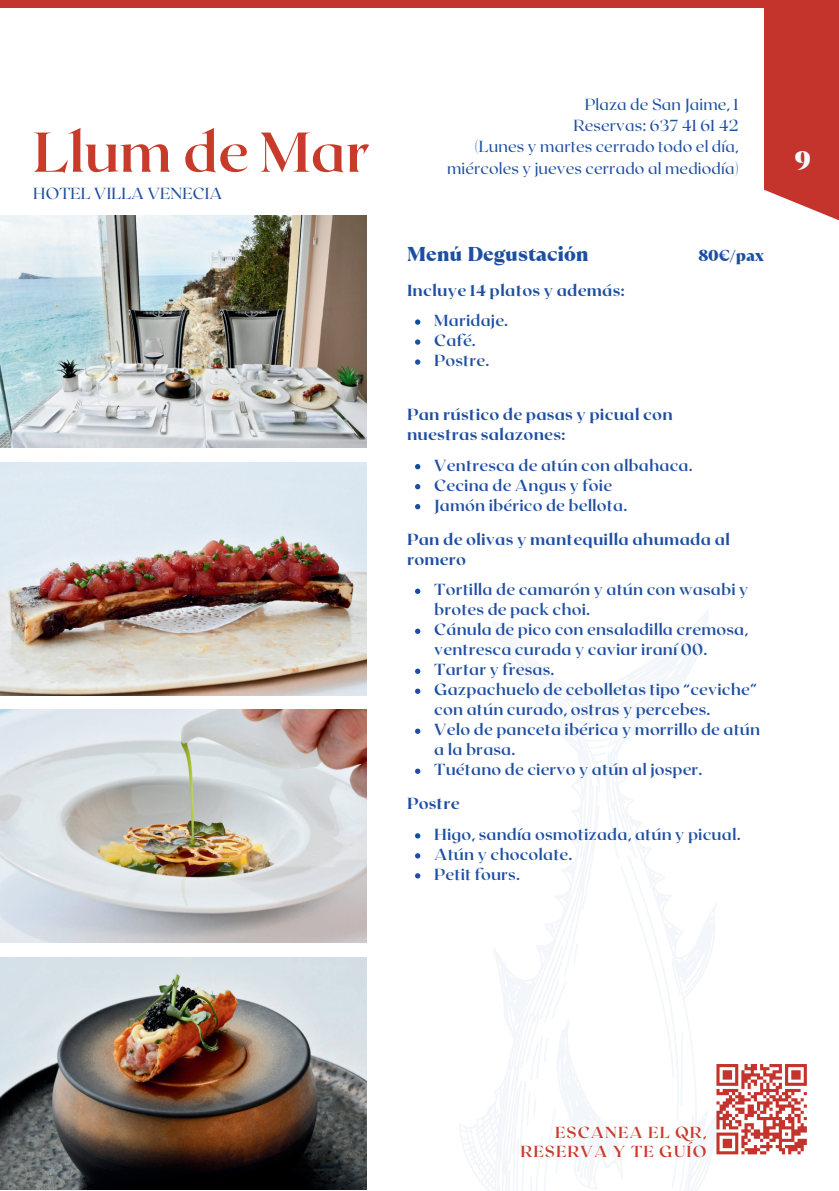
<style>
.page{position:relative;width:839px;height:1191px;background:#fff}
.page>*{position:absolute;margin:0;border:0;box-sizing:border-box;transform-origin:0 0}
.t1{font:700 56px "Roxborough CF";color:#c83b2b}
.t2{font:900 26.8px "TT Ramillas";color:#f7f9fc}
.t3{font:900 20px "TT Ramillas";color:#1d4ea1}
.t4{font:700 16px/20px "Roxborough CF";letter-spacing:.01em;color:#1d4ea1}
.t5{font:16px/21.4px "Roxborough CF";letter-spacing:.01em;color:#1d4ea1;text-align:right}
.t6{font:800 16px/20px "Roxborough CF";letter-spacing:.01em;color:#1d4ea1}
.t7{font:700 16px/18.6px "Roxborough CF";letter-spacing:.07em;color:#c83b2b;text-align:right}
.t8{font:900 16px "TT Ramillas";color:#1d4ea1}
</style>
<div class="page">
<img style="left:0;top:710px;width:366px;height:232px">
<img style="left:0;top:957px;width:366px;height:233px">
<img style="left:0;top:215px;width:366px;height:233px">
<img style="left:0;top:463px;width:366px;height:232px">
<div style="left:763px;top:0;width:75px;height:223px;background:#c4332c"></div>
<div style="left:0;top:0;width:838px;height:8px;background:#c4332c"></div>
<svg style="left:726px;top:1064px;width:81px;height:91px"></svg>
<svg style="left:459px;top:610px;width:267px;height:581px"></svg>
<svg style="left:601px;top:772px;width:4px;height:6px"></svg>
<svg style="left:508px;top:855px;width:178px;height:336px"></svg>
<svg style="left:415px;top:319px;width:5px;height:6px"></svg>
<svg style="left:415px;top:339px;width:5px;height:6px"></svg>
<svg style="left:415px;top:359px;width:5px;height:6px"></svg>
<svg style="left:415px;top:464px;width:5px;height:5px"></svg>
<svg style="left:415px;top:484px;width:5px;height:5px"></svg>
<svg style="left:415px;top:504px;width:5px;height:5px"></svg>
<svg style="left:415px;top:589px;width:5px;height:5px"></svg>
<svg style="left:415px;top:629px;width:5px;height:5px"></svg>
<svg style="left:415px;top:669px;width:5px;height:5px"></svg>
<svg style="left:415px;top:689px;width:5px;height:5px"></svg>
<svg style="left:415px;top:729px;width:5px;height:5px"></svg>
<svg style="left:415px;top:769px;width:5px;height:5px"></svg>
<svg style="left:415px;top:833px;width:5px;height:6px"></svg>
<svg style="left:415px;top:853px;width:5px;height:6px"></svg>
<svg style="left:415px;top:873px;width:5px;height:6px"></svg>
<h1 class="t1" style="left:33px;top:116px;width:338px">Llum de Mar</h1>
<p class="t5" style="left:33px;top:183px;width:190px">HOTEL VILLA VENECIA</p>
<p class="t5" style="left:447px;top:93px;width:293px">Plaza de San Jaime, 1<br>Reservas: 637 41 61 42<br>(Lunes y martes cerrado todo el día, miércoles y jueves cerrado al mediodía)</p>
<p class="t3" style="left:407px;top:241px;width:183px">Menú Degustación</p>
<p class="t8" style="left:698px;top:245px;width:67px">80€/pax</p>
<p class="t6" style="left:407px;top:280px;width:219px">Incluye 14 platos y además:</p>
<p class="t4" style="left:434px;top:310px;width:75px">Maridaje.<br>Café.<br>Postre.</p>
<p class="t6" style="left:407px;top:404px;width:267px">Pan rústico de pasas y picual con nuestras salazones:</p>
<p class="t4" style="left:434px;top:455px;width:260px">Ventresca de atún con albahaca.<br>Cecina de Angus y foie<br>Jamón ibérico de bellota.</p>
<p class="t6" style="left:407px;top:529px;width:324px">Pan de olivas y mantequilla ahumada al romero</p>
<p class="t4" style="left:434px;top:580px;width:327px">Tortilla de camarón y atún con wasabi y brotes de pack choi.<br>Cánula de pico con ensaladilla cremosa, ventresca curada y caviar iraní 00.<br>Tartar y fresas.<br>Gazpachuelo de cebolletas tipo “ceviche” con atún curado, ostras y percebes.<br>Velo de panceta ibérica y morrillo de atún a la brasa.<br>Tuétano de ciervo y atún al josper.</p>
<p class="t6" style="left:407px;top:794px;width:54px">Postre</p>
<p class="t4" style="left:434px;top:824px;width:308px">Higo, sandía osmotizada, atún y picual.<br>Atún y chocolate.<br>Petit fours.</p>
<h2 class="t2" style="left:794px;top:143px;width:18px">9</h2>
<p class="t7" style="left:520px;top:1123px;width:187px">ESCANEA EL QR,<br>RESERVA Y TE GUÍO</p>
</div>
